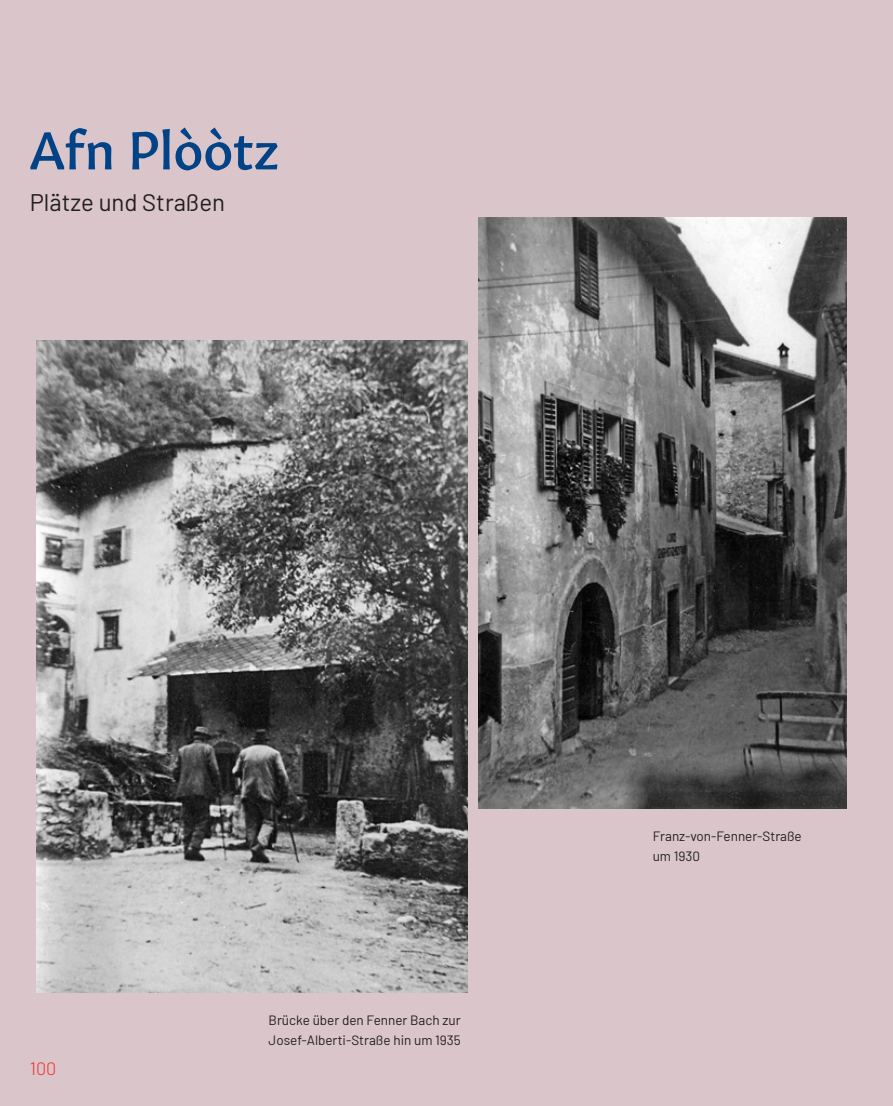
<style>
.page{position:relative;width:893px;height:1106px;background:#dac6ca}
.page>*{position:absolute;margin:0;border:0;box-sizing:border-box;transform-origin:0 0}
.t1{font:52.5px "Gitan Latn Me";color:#014386}
.t2{font:24px "Barlow";color:#231f20}
.t3{font:300 18px "Barlow";color:#ee302e}
.t4{font:13.5px/19.5px "Barlow";color:#231f20}
</style>
<div class="page">
<img style="left:36px;top:341px;width:432px;height:651px">
<img style="left:478px;top:218px;width:368px;height:590px">
<h1 class="t1" style="left:30px;top:106px;width:251px">Afn Plòòtz</h1>
<h2 class="t2" style="left:30px;top:185px;width:197px">Plätze und Straßen</h2>
<h3 class="t3" style="left:30px;top:1055px;width:28px">100</h3>
<p class="t4" style="left:269px;top:1009px;width:194px">Brücke über den Fenner Bach zur<br>Josef-Alberti-Straße hin um 1935</p>
<p class="t4" style="left:653px;top:825px;width:151px">Franz-von-Fenner-Straße um 1930</p>
</div>
